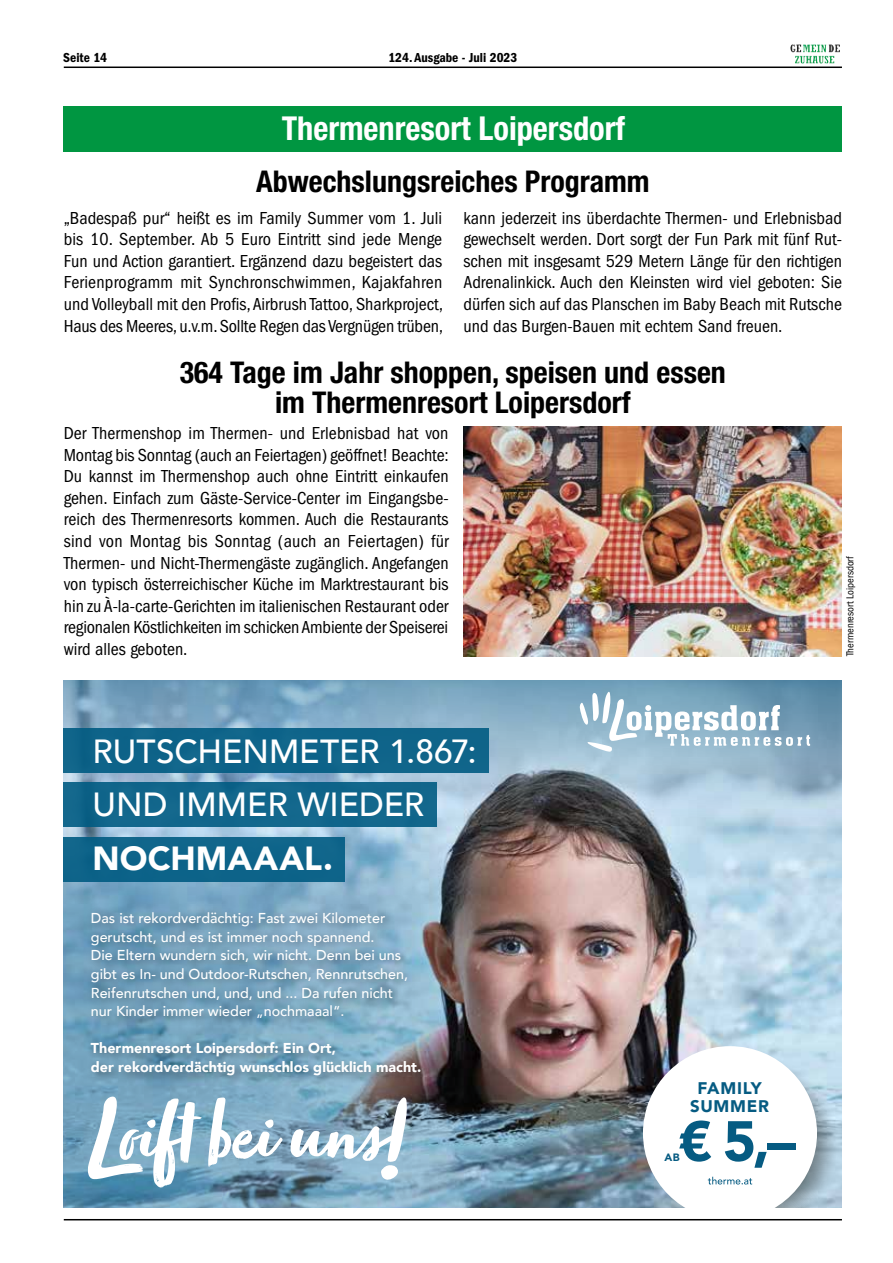
<style>
.page{position:relative;width:893px;height:1263px;background:#fff}
.page>*{position:absolute;margin:0;border:0;box-sizing:border-box;transform-origin:0 0}
.t1{font:900 56.25px "Avenir";color:#065b82}
.t2{font:500 33.45px/53.8px "Avenir";color:#fff}
.t3{font:900 33.45px "Avenir";color:#fff}
.t4{font:700 condensed 33px "Helvetica Neue LT Std";color:#fff}
.t5{font:700 condensed 30px/30px "Helvetica Neue LT Std";color:#000;text-align:center}
.t6{font:condensed 18px/21.6px "ITC Franklin Gothic Std";letter-spacing:-.01em;color:#000;text-align:justify}
.t7{font:900 16.8px/17.9px "Avenir";letter-spacing:.04em;color:#065b82;text-align:center}
.t8{font:500 14.4px/18.6px "Avenir";color:#fff}
.t9{font:900 14.4px/18.6px "Avenir";color:#fff}
.t10{font:13.5px "ITC Franklin Gothic Std Dm Cd";color:#000}
.t11{font:900 10.65px "Avenir";color:#065b82}
.t12{font:condensed 10.5px "ITC Franklin Gothic Std";color:#000}
</style>
<div class="page">
<hr style="left:64px;top:67px;width:778px;height:1px;background:#000">
<hr style="left:64px;top:1219px;width:778px;height:1px;background:#000">
<img style="left:790px;top:44px;width:50px;height:19px">
<div style="left:64px;top:106px;width:778px;height:45px;background:#009641"></div>
<img style="left:533px;top:1001px;width:309px;height:207px">
<img style="left:64px;top:1001px;width:469px;height:207px">
<img style="left:64px;top:680px;width:778px;height:321px">
<div style="left:85px;top:906px;width:347px;height:181px;background:#000;opacity:.45"></div>
<div style="left:64px;top:728px;width:425px;height:45px;background:#0f6489"></div>
<div style="left:64px;top:782px;width:373px;height:45px;background:#12678c"></div>
<div style="left:64px;top:837px;width:280px;height:45px;background:#0e6489"></div>
<svg style="left:208px;top:1097px;width:75px;height:70px"></svg>
<svg style="left:291px;top:1097px;width:116px;height:84px"></svg>
<svg style="left:87px;top:1095px;width:115px;height:92px"></svg>
<svg style="left:643px;top:1037px;width:199px;height:171px"></svg>
<svg style="left:579px;top:692px;width:231px;height:60px"></svg>
<img style="left:463px;top:427px;width:379px;height:229px">
<p class="t10" style="left:63px;top:50px;width:45px">Seite 14</p>
<p class="t10" style="left:388px;top:50px;width:130px">124. Ausgabe - Juli 2023</p>
<h3 class="t4" style="left:282px;top:108px;width:345px">Thermenresort Loipersdorf</h3>
<h3 class="t5" style="left:256px;top:165px;width:395px">Abwechslungsreiches Programm</h3>
<p class="t6" style="left:64px;top:207px;width:381px">„Badespaß pur“ heißt es im Family Summer vom 1. Juli bis 10. September. Ab 5 Euro Eintritt sind jede Menge Fun und Action garantiert. Ergänzend dazu begeistert das Ferienprogramm mit Synchronschwimmen, Kajakfahren und Volleyball mit den Profis, Airbrush Tattoo, Sharkproject, Haus des Meeres, u.v.m. Sollte Regen das Vergnügen trüben,</p>
<p class="t6" style="left:463px;top:207px;width:380px">kann jederzeit ins überdachte Thermen- und Erlebnisbad gewechselt werden. Dort sorgt der Fun Park mit fünf Rut&shy;schen mit insgesamt 529 Metern Länge für den richtigen Adrenalinkick. Auch den Kleinsten wird viel geboten: Sie dürfen sich auf das Planschen im Baby Beach mit Rutsche und das Burgen-Bauen mit echtem Sand freuen.</p>
<h3 class="t5" style="left:180px;top:357px;width:548px">364 Tage im Jahr shoppen, speisen und essen im Thermenresort Loipersdorf</h3>
<p class="t6" style="left:64px;top:422px;width:387px">Der Thermenshop im Thermen- und Erlebnisbad hat von Montag bis Sonntag (auch an Feiertagen) geöffnet! Beachte:<br>Du kannst im Thermenshop auch ohne Eintritt einkaufen gehen. Einfach zum Gäste-Service-Center im Eingangsbe&shy;reich des Thermenresorts kommen. Auch die Restaurants sind von Montag bis Sonntag (auch an Feiertagen) für Thermen- und Nicht-Thermengäste zugänglich. Angefangen von typisch österreichischer Küche im Marktrestaurant bis hin zu À-la-carte-Gerichten im italienischen Restaurant oder regionalen Köstlichkeiten im schicken Ambiente der Speiserei wird alles geboten.</p>
<p class="t12" style="left:844px;top:656px;width:102px;rotate:-90deg">Thermenresort Loipersdorf</p>
<h2 class="t2" style="left:93px;top:722px;width:386px">RUTSCHENMETER 1.867:<br>UND IMMER WIEDER</h2>
<h2 class="t3" style="left:93px;top:830px;width:242px">NOCHMAAAL.</h2>
<p class="t8" style="left:91px;top:908px;width:319px">Das ist rekordverdächtig: Fast zwei Kilometer gerutscht, und es ist immer noch spannend.<br>Die Eltern wundern sich, wir nicht. Denn bei uns gibt es In- und Outdoor-Rutschen, Rennrutschen, Reifenrutschen und, und, und ... Da rufen nicht nur Kinder immer wieder „nochmaaal“.</p>
<p class="t9" style="left:91px;top:1039px;width:332px">Thermenresort Loipersdorf: Ein Ort,<br>der rekordverdächtig wunschlos glücklich macht.</p>
<p class="t7" style="left:690px;top:1079px;width:80px">FAMILY<br>SUMMER</p>
<h1 class="t1" style="left:679px;top:1093px;width:118px">€ 5,–</h1>
<p class="t11" style="left:665px;top:1148px;width:17px">AB</p>
</div>
